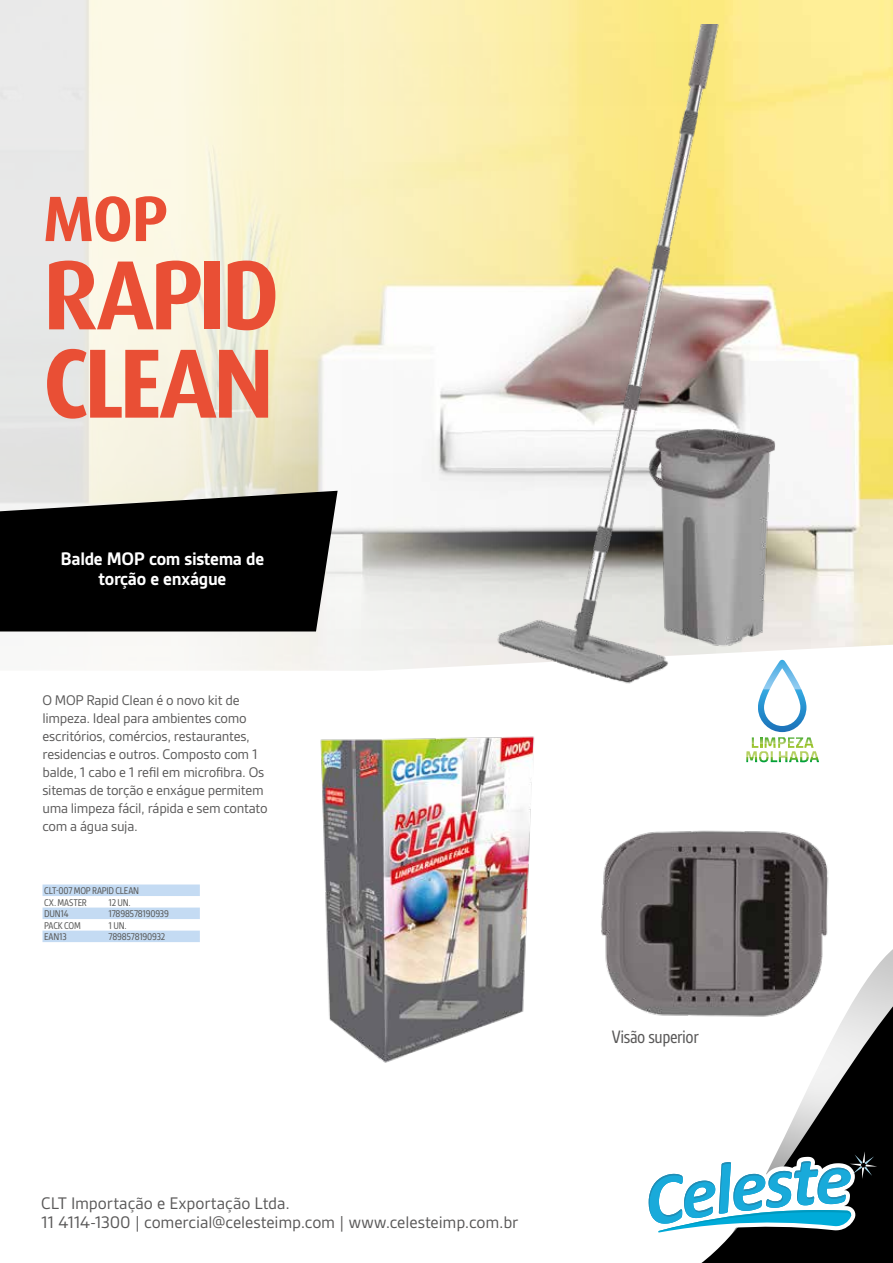
<style>
.page{position:relative;width:893px;height:1263px;background:#fff}
.page>*{position:absolute;margin:0;border:0;box-sizing:border-box;transform-origin:0 0}
.t1{font:700 98.55px/88.3px "Dax";letter-spacing:-.045em;color:#e94f35;scale:.95 1}
.t2{font:700 64.2px "Dax";color:#e94f35}
.t3{font:700 19.5px/20.4px "Gesta";letter-spacing:-.02em;color:#fff;text-align:center}
.t4{font:19.35px "Gesta Cond";letter-spacing:-.025em;color:#595858}
.t5{font:18px/18.6px "Gesta";letter-spacing:-.005em;color:#595858}
.t6{font:15px/18px "Gesta";letter-spacing:-.02em;color:#595858}
.t7{font:10.5px/11.6px "Gesta Cond";letter-spacing:-.015em;color:#575756}
</style>
<div class="page">
<img style="left:865px;top:949px;width:28px;height:33px">
<svg style="left:701px;top:982px;width:192px;height:281px"></svg>
<svg style="left:648px;top:1151px;width:229px;height:86px"></svg>
<img style="left:698px;top:0;width:195px;height:646px">
<svg style="left:0;top:0;width:698px;height:671px"></svg>
<svg style="left:43px;top:884px;width:157px;height:58px"></svg>
<img style="left:320px;top:736px;width:215px;height:327px">
<img style="left:478px;top:25px;width:401px;height:659px">
<svg style="left:0;top:491px;width:338px;height:140px;background:#181818"></svg>
<svg style="left:746px;top:660px;width:73px;height:102px"></svg>
<img style="left:601px;top:830px;width:250px;height:220px">
<h2 class="t2" style="left:43px;top:182px;width:127px">MOP</h2>
<h1 class="t1" style="left:43px;top:252px;width:251px">RAPID<br>CLEAN</h1>
<h3 class="t3" style="left:61px;top:548px;width:205px">Balde MOP com sistema de torção e enxágue</h3>
<p class="t6" style="left:43px;top:691px;width:227px">O MOP Rapid Clean é o novo kit de limpeza. Ideal para ambientes como escritórios, comércios, restaurantes, residencias e outros. Composto com 1 balde, 1 cabo e 1 refil em microfibra. Os sitemas de torção e enxágue permitem uma limpeza fácil, rápida e sem contato com a água suja.</p>
<p class="t7" style="left:44px;top:885px;width:96px">CLT-007 MOP RAPID CLEAN<br>CX. MASTER</p>
<p class="t7" style="left:109px;top:897px;width:24px">12 UN.</p>
<p class="t7" style="left:44px;top:908px;width:26px">DUN14</p>
<p class="t7" style="left:109px;top:908px;width:62px">17898578190939</p>
<p class="t7" style="left:44px;top:920px;width:38px">PACK COM</p>
<p class="t7" style="left:109px;top:920px;width:20px">1 UN.</p>
<p class="t7" style="left:44px;top:931px;width:24px">EAN13</p>
<p class="t7" style="left:109px;top:931px;width:58px">7898578190932</p>
<p class="t5" style="left:41px;top:1194px;width:479px">CLT Importação e Exportação Ltda.<br>11 4114-1300 | comercial@celesteimp.com | www.celesteimp.com.br</p>
<p class="t4" style="left:612px;top:1026px;width:89px">Visão superior</p>
</div>
